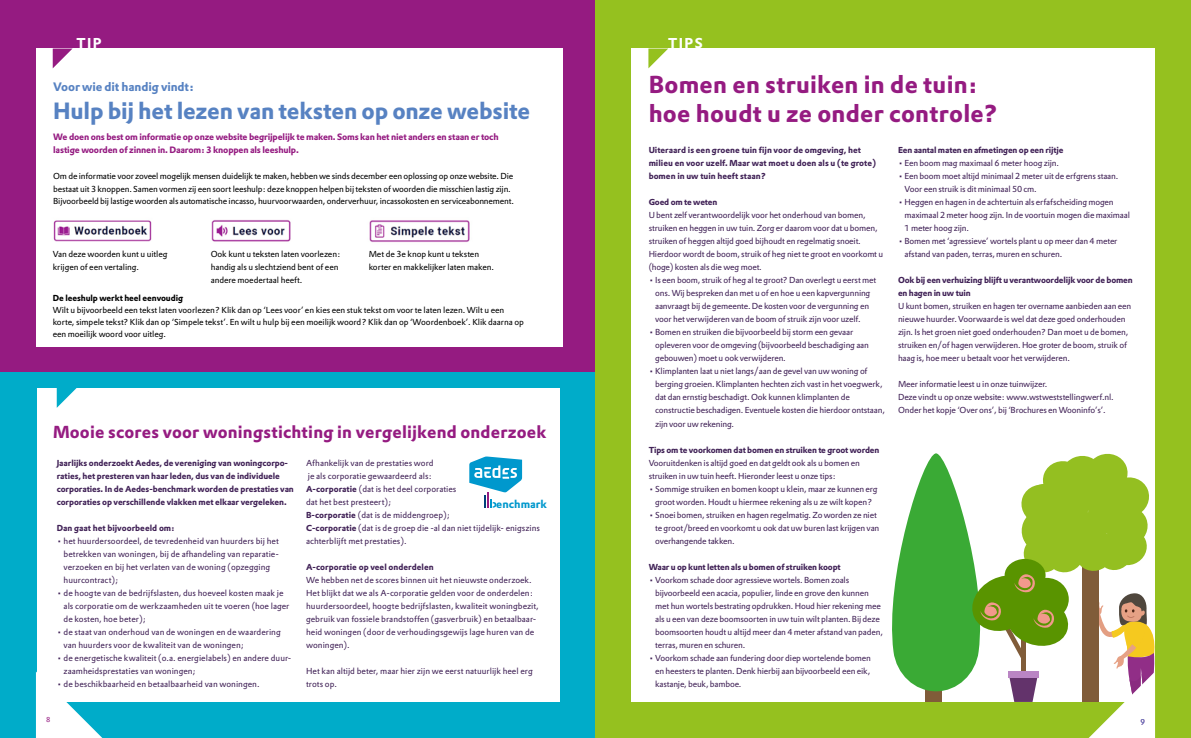
<style>
.page{position:relative;width:1191px;height:738px;background:#fff}
.page>*{position:absolute;margin:0;border:0;box-sizing:border-box;transform-origin:0 0}
.t1{font:700 24px/28.8px "DTL Prokyon TOT";letter-spacing:.01em;color:#951b81}
.t2{font:700 23px "DTL Prokyon TOT";letter-spacing:-.01em;color:#5782c2}
.t3{font:700 17px "DTL Prokyon TOT";letter-spacing:.01em;color:#951b81}
.t4{font:700 14px "DTL Prokyon TOT";color:#fff}
.t5{font:700 12px "DTL Prokyon TOT";letter-spacing:-.01em;color:#5782c2}
.t6{font:700 11px "DTL Prokyon TOT";color:#0098cd}
.t7{font:700 9px/13px "DTL Prokyon TOT";letter-spacing:-.02em;color:#951b81}
.t8{font:8.5px/13px "DTL Prokyon TOT";letter-spacing:-.02em;color:#402156}
.t9{font:8.5px/13px "DTL Prokyon TOT";color:#402156}
.t10{font:8.5px/13px "DTL Prokyon TOT";letter-spacing:-.02em;color:#000}
.t11{font:700 8.5px/13px "DTL Prokyon TOT";letter-spacing:-.01em;color:#402156}
.t12{font:700 8.5px "DTL Prokyon TOT";letter-spacing:-.01em;color:#000}
.t13{font:8px "DTL Prokyon TOT";color:#5782c2}
.t14{font:7px "DTL Prokyon TOT";color:#951b81}
.s1{font-weight:700}
</style>
<div class="page">
<div style="left:0;top:0;width:595px;height:737px;background:#951b81"></div>
<div style="left:0;top:372px;width:596px;height:365px;background:#00acc9"></div>
<div style="left:595px;top:0;width:596px;height:737px;background:#95c11f"></div>
<div style="left:36px;top:48px;width:526px;height:299px;background:#fff"></div>
<div style="left:632px;top:48px;width:523px;height:653px;background:#fff"></div>
<svg style="left:53px;top:48px;width:20px;height:20px"></svg>
<svg style="left:648px;top:48px;width:20px;height:20px"></svg>
<div style="left:37px;top:388px;width:522px;height:313px;background:#fff"></div>
<svg style="left:57px;top:388px;width:20px;height:19px"></svg>
<img style="left:53px;top:220px;width:99px;height:22px">
<img style="left:211px;top:220px;width:80px;height:22px">
<img style="left:369px;top:220px;width:101px;height:23px">
<svg style="left:36px;top:671px;width:66px;height:66px"></svg>
<svg style="left:469px;top:456px;width:53px;height:51px"></svg>
<svg style="left:884px;top:453px;width:272px;height:284px"></svg>
<h3 class="t4" style="left:77px;top:34px;width:27px">TI P</h3>
<h3 class="t4" style="left:668px;top:34px;width:36px">TI PS</h3>
<h3 class="t5" style="left:53px;top:79px;width:142px">Voor wie dit handig vindt:</h3>
<h2 class="t2" style="left:53px;top:96px;width:478px">Hulp bij het lezen van teksten op onze website</h2>
<p class="t7" style="left:53px;top:130px;width:447px">We doen ons best om informatie op onze website begrijpelijk te maken. Soms kan het niet anders en staan er toch lastige woorden of zinnen in. Daarom: 3 knoppen als leeshulp.</p>
<p class="t10" style="left:53px;top:170px;width:461px">Om de informatie voor zoveel mogelijk mensen duidelijk te maken, hebben we sinds december een oplossing op onze website. Die bestaat uit 3 knoppen. Samen vormen zij een soort leeshulp: deze knoppen helpen bij teksten of woorden die misschien lastig zijn.</p>
<p class="t10" style="left:53px;top:195px;width:462px">Bijvoorbeeld bij lastige woorden als automatische incasso, huurvoorwaarden, onderverhuur, incassokosten en serviceabonnement.</p>
<p class="t10" style="left:53px;top:247px;width:116px">Van deze woorden kunt u uitleg krijgen of een vertaling.</p>
<p class="t10" style="left:211px;top:247px;width:131px">Ook kunt u teksten laten voorlezen: handig als u slechtziend bent of een andere moedertaal heeft.</p>
<p class="t10" style="left:369px;top:247px;width:127px">Met de 3e knop kunt u teksten korter en makkelijker laten maken.</p>
<p class="t12" style="left:53px;top:292px;width:132px">De leeshulp werkt heel eenvoudig</p>
<p class="t10" style="left:53px;top:303px;width:472px;line-height:12px">Wilt u bijvoorbeeld een tekst laten voorlezen? Klik dan op ‘Lees voor’ en kies een stuk tekst om voor te laten lezen. Wilt u een korte, simpele tekst? Klik dan op ‘Simpele tekst’. En wilt u hulp bij een moeilijk woord? Klik dan op ‘Woordenboek’. Klik daarna op een moeilijk woord voor uitleg.</p>
<h3 class="t3" style="left:53px;top:421px;width:495px">Mooie scores voor woningstichting in vergelijkend onderzoek</h3>
<p class="t11" style="left:57px;top:455px;width:239px">Jaarlijks onderzoekt Aedes, de vereniging van woningcorpo&shy;raties, het presteren van haar leden, dus van de individuele corporaties. In de Aedes-benchmark worden de prestaties van corporaties op verschillende vlakken met elkaar vergeleken.</p>
<p class="t11" style="left:57px;top:520px;width:119px">Dan gaat het bijvoorbeeld om:</p>
<p class="t9" style="left:64px;top:533px;width:217px;text-indent:-7px">• het huurdersoordeel, de tevredenheid van huurders bij het betrekken van woningen, bij de afhandeling van reparatie&shy;verzoeken en bij het verlaten van de woning (opzegging huurcontract);</p>
<p class="t9" style="left:64px;top:585px;width:227px;text-indent:-7px">• de hoogte van de bedrijfslasten, dus hoeveel kosten maak je als corporatie om de werkzaamheden uit te voeren (hoe lager de kosten, hoe beter);</p>
<p class="t9" style="left:64px;top:624px;width:219px;text-indent:-7px">• de staat van onderhoud van de woningen en de waardering van huurders voor de kwaliteit van de woningen;</p>
<p class="t9" style="left:64px;top:650px;width:229px;text-indent:-7px">• de energetische kwaliteit (o.a. energielabels) en andere duur&shy;zaamheidsprestaties van woningen;</p>
<p class="t9" style="left:57px;top:676px;width:204px">• de beschikbaarheid en betaalbaarheid van woningen.</p>
<p class="t9" style="left:306px;top:455px;width:235px">Afhankelijk van de prestaties word<br>je als corporatie gewaardeerd als:<br><span class="s1">A-corporatie</span> (dat is het deel corporaties<br>dat het best presteert);<br><span class="s1">B-corporatie</span> (dat is de middengroep);<br><span class="s1">C-corporatie</span> (dat is de groep die -al dan niet tijdelijk- enigszins achterblijft met prestaties).</p>
<p class="t11" style="left:306px;top:559px;width:129px">A-corporatie op veel onderdelen</p>
<p class="t9" style="left:306px;top:572px;width:234px">We hebben net de scores binnen uit het nieuwste onderzoek.<br>Het blijkt dat we als A-corporatie gelden voor de onderdelen: huurdersoordeel, hoogte bedrijfslasten, kwaliteit woningbezit, gebruik van fossiele brandstoffen (gasverbruik) en betaalbaar&shy;heid woningen (door de verhoudingsgewijs lage huren van de woningen).</p>
<p class="t9" style="left:306px;top:663px;width:228px">Het kan altijd beter, maar hier zijn we eerst natuurlijk heel erg trots op.</p>
<p class="t6" style="left:496px;top:496px;width:52px">enchmark</p>
<h1 class="t1" style="left:648px;top:70px;width:351px">Bomen en struiken in de tuin: hoe houdt u ze onder controle?</h1>
<p class="t11" style="left:648px;top:143px;width:229px">Uiteraard is een groene tuin fijn voor de omgeving, het milieu en voor uzelf. Maar wat moet u doen als u (te grote) bomen in uw tuin heeft staan?</p>
<p class="t11" style="left:648px;top:195px;width:70px">Goed om te weten</p>
<p class="t8" style="left:648px;top:208px;width:236px">U bent zelf verantwoordelijk voor het onderhoud van bomen, struiken en heggen in uw tuin. Zorg er daarom voor dat u bomen, struiken of heggen altijd goed bijhoudt en regelmatig snoeit.<br>Hierdoor wordt de boom, struik of heg niet te groot en voorkomt u (hoge) kosten als die weg moet.</p>
<p class="t8" style="left:655px;top:273px;width:223px;text-indent:-7px">• Is een boom, struik of heg al te groot? Dan overlegt u eerst met ons. Wij bespreken dan met u of en hoe u een kapvergunning aanvraagt bij de gemeente. De kosten voor de vergunning en voor het verwijderen van de boom of struik zijn voor uzelf.</p>
<p class="t8" style="left:655px;top:325px;width:215px;text-indent:-7px">• Bomen en struiken die bijvoorbeeld bij storm een gevaar opleveren voor de omgeving (bijvoorbeeld beschadiging aan gebouwen) moet u ook verwijderen.</p>
<p class="t8" style="left:655px;top:364px;width:231px;text-indent:-7px">• Klimplanten laat u niet langs/aan de gevel van uw woning of berging groeien. Klimplanten hechten zich vast in het voegwerk, dat dan ernstig beschadigt. Ook kunnen klimplanten de constructie beschadigen. Eventuele kosten die hierdoor ontstaan, zijn voor uw rekening.</p>
<p class="t11" style="left:648px;top:442px;width:232px">Tips om te voorkomen dat bomen en struiken te groot worden</p>
<p class="t8" style="left:648px;top:455px;width:213px">Vooruitdenken is altijd goed en dat geldt ook als u bomen en struiken in uw tuin heeft. Hieronder leest u onze tips:</p>
<p class="t8" style="left:648px;top:481px;width:230px;text-align:center">• Sommige struiken en bomen koopt u klein, maar ze kunnen erg groot worden. Houdt u hiermee rekening als u ze wilt kopen?</p>
<p class="t8" style="left:655px;top:507px;width:226px;text-indent:-7px">• Snoei bomen, struiken en hagen regelmatig. Zo worden ze niet te groot/breed en voorkomt u ook dat uw buren last krijgen van overhangende takken.</p>
<p class="t11" style="left:648px;top:559px;width:194px">Waar u op kunt letten als u bomen of struiken koopt</p>
<p class="t8" style="left:655px;top:572px;width:229px;text-indent:-7px">• Voorkom schade door agressieve wortels. Bomen zoals bijvoorbeeld een acacia, populier, linde en grove den kunnen met hun wortels bestrating opdrukken. Houd hier rekening mee als u een van deze boomsoorten in uw tuin wilt planten. Bij deze boomsoorten houdt u altijd meer dan 4 meter afstand van paden, terras, muren en schuren.</p>
<p class="t8" style="left:655px;top:650px;width:217px;text-align:justify;text-indent:-7px">• Voorkom schade aan fundering door diep wortelende bomen en heesters te planten. Denk hierbij aan bijvoorbeeld een eik, kastanje, beuk, bamboe.</p>
<p class="t11" style="left:898px;top:143px;width:167px">Een aantal maten en afmetingen op een rijtje</p>
<p class="t8" style="left:898px;top:156px;width:162px">• Een boom mag maximaal 6 meter hoog zijn.</p>
<p class="t8" style="left:904px;top:169px;width:215px;text-indent:-7px">• Een boom moet altijd minimaal 2 meter uit de erfgrens staan.<br>Voor een struik is dit minimaal 50 cm.</p>
<p class="t8" style="left:904px;top:195px;width:227px;text-indent:-7px">• Heggen en hagen in de achtertuin als erfafscheiding mogen maximaal 2 meter hoog zijn. In de voortuin mogen die maximaal<br>1 meter hoog zijn.</p>
<p class="t8" style="left:904px;top:234px;width:214px;text-indent:-7px">• Bomen met ‘agressieve’ wortels plant u op meer dan 4 meter afstand van paden, terras, muren en schuren.</p>
<p class="t11" style="left:898px;top:273px;width:236px">Ook bij een verhuizing blijft u verantwoordelijk voor de bomen en hagen in uw tuin</p>
<p class="t8" style="left:898px;top:299px;width:235px">U kunt bomen, struiken en hagen ter overname aanbieden aan een nieuwe huurder. Voorwaarde is wel dat deze goed onderhouden zijn. Is het groen niet goed onderhouden? Dan moet u de bomen, struiken en/of hagen verwijderen. Hoe groter de boom, struik of haag is, hoe meer u betaalt voor het verwijderen.</p>
<p class="t8" style="left:898px;top:377px;width:217px">Meer informatie leest u in onze tuinwijzer.<br>Deze vindt u op onze website: www.wstweststellingwerf.nl.<br>Onder het kopje ‘Over ons’, bij ‘Brochures en Wooninfo’s’.</p>
<p class="t14" style="left:46px;top:714px;width:6px">8</p>
<p class="t13" style="left:1140px;top:714px;width:6px">9</p>
</div>
